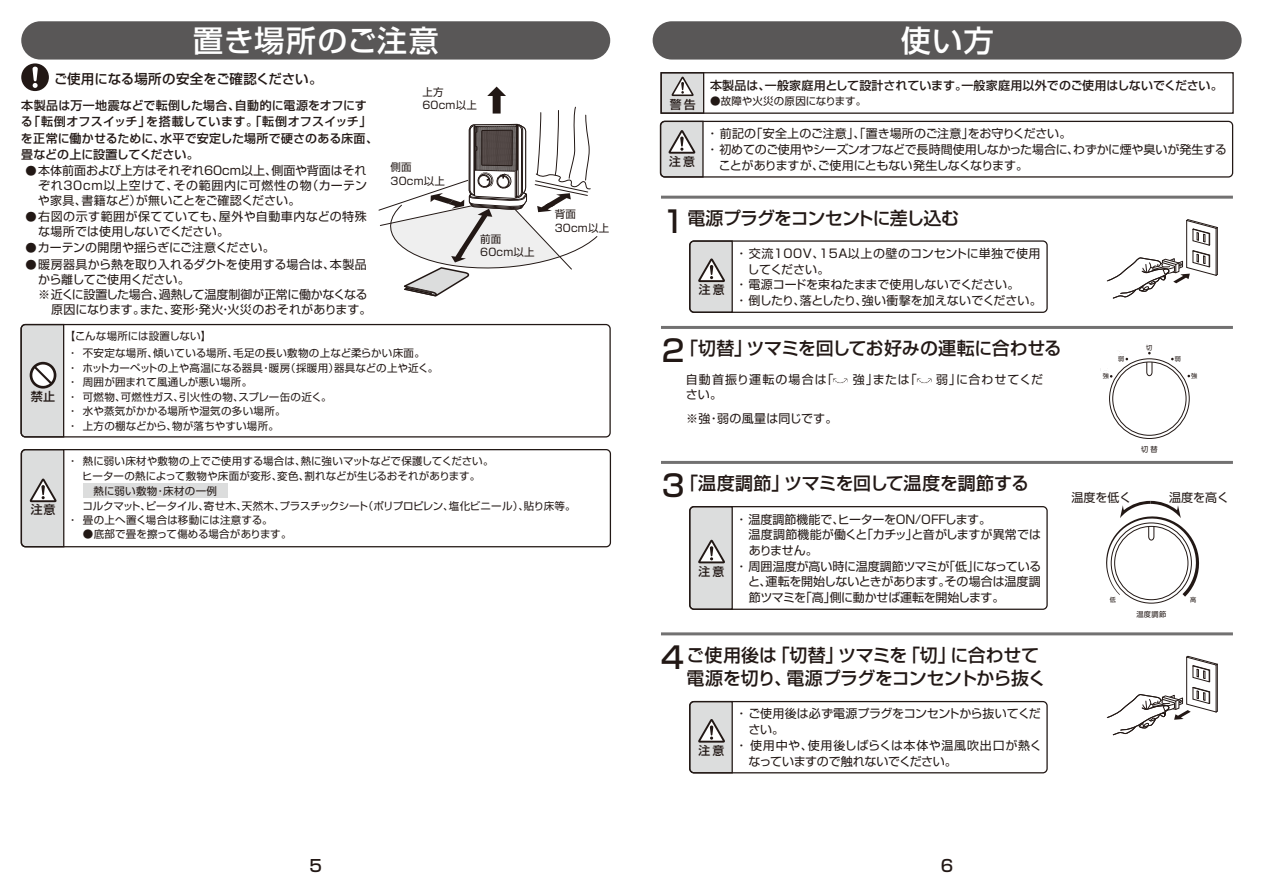
<style>
.page{position:relative;width:1263px;height:893px;background:#fff}
.page>*{position:absolute;margin:0;border:0;box-sizing:border-box;transform-origin:0 0}
.t1{font:500 30px "Shin Go Pro";letter-spacing:.03em;color:#fff}
.t2{font:500 30px "Shin Go Pro";letter-spacing:.05em;color:#fff}
.t3{font:500 18px/23.2px "Shin Go Pro";letter-spacing:-.02em;color:#221815}
.t4{font:500 18px "Shin Go Pro";letter-spacing:-.055em;color:#221815}
.t5{font:500 16.5px "Shin Go Pro";color:#221815}
.t6{font:500 13.5px "Shin Go Pro";letter-spacing:-.005em;color:#221815}
.t7{font:12px/15px "Shin Go Pro";letter-spacing:-.005em;color:#221815}
.t8{font:500 12px/16.2px "Shin Go Pro";letter-spacing:.01em;color:#221815}
.t9{font:12px "Shin Go Pro";letter-spacing:-.025em;color:#221815}
.t10{font:12px/15px "Shin Go Pro";letter-spacing:.03em;color:#221815}
.t11{font:12px "Shin Go Pro";letter-spacing:-.035em;color:#221815}
.t12{font:12px/15px "Shin Go Pro";letter-spacing:.075em;color:#221815}
.t13{font:12px "Shin Go Pro";letter-spacing:.045em;color:#221815}
.t14{font:12px "Shin Go Pro";letter-spacing:-.04em;color:#221815}
.t15{font:12px "Shin Go Pro";letter-spacing:.06em;color:#221815}
.t16{font:12px "Shin Go Pro";letter-spacing:.015em;color:#221815}
.t17{font:500 11.85px "Shin Go Pro";letter-spacing:.18em;color:#221815}
.t18{font:10.5px/14.7px "Shin Go Pro";letter-spacing:.02em;color:#221815}
.t19{font:10.5px/14.2px "Shin Go Pro";letter-spacing:-.005em;color:#221815}
.t20{font:10.5px "Shin Go Pro";color:#221815}
.t21{font:7.2px "UD Shin Go Pro";color:#221815}
.t22{font:6.15px "UD Shin Go Pro";color:#221815}
.s1{font-size:11.25px}
.s2{font-weight:500;font-size:11.85px}
.s3{font-size:30px}
</style>
<div class="page">
<div style="left:1109px;top:359px;width:80px;height:80px;border:1px solid #221815;border-radius:50%"></div>
<svg style="left:1119px;top:351px;width:9px;height:9px"></svg>
<svg style="left:1146px;top:364px;width:6px;height:12px"></svg>
<div style="left:1112px;top:362px;width:74px;height:74px;border:1px solid #221815;border-radius:50%"></div>
<hr style="left:661px;top:326px;width:572px;height:3px;background:#727171">
<hr style="left:661px;top:461px;width:572px;height:3px;background:#727171">
<hr style="left:661px;top:196px;width:572px;height:3px;background:#727171">
<svg style="left:833px;top:378px;width:15px;height:6px"></svg>
<svg style="left:916px;top:378px;width:16px;height:6px"></svg>
<svg style="left:1106px;top:501px;width:94px;height:103px"></svg>
<div style="left:689px;top:240px;width:359px;height:73px;border:1px solid #221815;border-radius:4px"></div>
<svg style="left:689px;top:240px;width:44px;height:73px;background:#c0bfbe"></svg>
<svg style="left:1106px;top:219px;width:112px;height:80px"></svg>
<svg style="left:1106px;top:655px;width:112px;height:80px"></svg>
<hr style="left:661px;top:632px;width:572px;height:3px;background:#727171">
<div style="left:689px;top:701px;width:359px;height:72px;border:1px solid #221815;border-radius:4px"></div>
<svg style="left:689px;top:700px;width:44px;height:74px;background:#c1c0bf"></svg>
<div style="left:689px;top:506px;width:359px;height:104px;border:1px solid #221815;border-radius:4px"></div>
<svg style="left:689px;top:506px;width:44px;height:104px;background:#c4c4c3"></svg>
<div style="left:653px;top:21px;width:588px;height:39px;background:#595757;border-radius:19px"></div>
<div style="left:660px;top:72px;width:44px;height:42px;background:#dcdddd;border:1px solid #221815"></div>
<div style="left:660px;top:72px;width:574px;height:42px;border:1px solid #221815"></div>
<svg style="left:671px;top:76px;width:23px;height:20px"></svg>
<div style="left:660px;top:121px;width:573px;height:57px;border:1px solid #221815;border-radius:4px"></div>
<svg style="left:659px;top:120px;width:45px;height:58px;background:#bebdbd"></svg>
<div style="left:21px;top:21px;width:589px;height:39px;background:#595757;border-radius:19px"></div>
<div style="left:21px;top:63px;width:28px;height:28px;background:#221815;border-radius:50%"></div>
<svg style="left:32px;top:67px;width:14px;height:25px"></svg>
<div style="left:21px;top:324px;width:590px;height:113px;border:1px solid #221815;border-radius:4px"></div>
<div style="left:83px;top:483px;width:145px;height:15px;background:#dcdddd"></div>
<div style="left:21px;top:449px;width:590px;height:98px;border:1px solid #221815;border-radius:4px"></div>
<svg style="left:20px;top:323px;width:45px;height:115px;background:#c5c4c4"></svg>
<svg style="left:20px;top:449px;width:45px;height:99px;background:#c6c5c5"></svg>
<svg style="left:468px;top:449px;width:59px;height:99px"></svg>
<svg style="left:375px;top:21px;width:223px;height:417px"></svg>
<h1 class="t1" style="left:193px;top:16px;width:247px">置き場所のご注意</h1>
<p class="t6" style="left:54px;top:67px;width:270px">ご使用になる場所の安全をご確認ください。</p>
<p class="t8" style="left:21px;top:96px;width:359px">本製品は万一地震などで転倒した場合、自動的に電源をオフにする「転倒オフスイッチ」を搭載しています。「転倒オフスイッチ」を正常に働かせるために、水平で安定した場所で硬さのある床面、畳などの上に設置してください。</p>
<p class="t7" style="left:38px;top:161px;width:331px;text-align:justify;text-indent:-12px"><span class="s1">●</span> 本体前面および上方はそれぞれ60cm以上、側面や背面はそれぞれ30cm以上空けて、その範囲内に可燃性の物（カーテンや家具、書籍など）が無いことをご確認ください。</p>
<p class="t10" style="left:38px;top:208px;width:330px;text-indent:-13px"><span class="s1">●</span> 右図の示す範囲が保てていても、屋外や自動車内などの特殊な場所では使用しないでください。</p>
<p class="t7" style="left:26px;top:239px;width:251px"><span class="s1">●</span> カーテンの開閉や揺らぎにご注意ください。</p>
<p class="t7" style="left:26px;top:255px;width:343px"><span class="s1">●</span> 暖房器具から熱を取り入れるダクトを使用する場合は、本製品</p>
<p class="t11" style="left:38px;top:269px;width:153px">から離してご使用ください。</p>
<p class="t9" style="left:38px;top:284px;width:331px">※近くに設置した場合、過熱して温度制御が正常に働かなくなる</p>
<p class="t7" style="left:51px;top:300px;width:322px">原因になります。また、変形・発火・火災のおそれがあります。</p>
<p class="t18" style="left:422px;top:84px;width:56px;line-height:13.5px">上方<br>60cm以上</p>
<p class="t18" style="left:391px;top:159px;width:56px;line-height:13.5px">側面<br>30cm以上</p>
<p class="t18" style="left:480px;top:231px;width:56px;line-height:13.5px">前面<br>60cm以上</p>
<p class="t8" style="left:31px;top:387px;width:26px">禁止</p>
<p class="t18" style="left:65px;top:326px;width:362px;line-height:16.8px">【こんな場所には設置しない】<br>・ 不安定な場所、傾いている場所、毛足の長い敷物の上など柔らかい床面。</p>
<p class="t18" style="left:67px;top:359px;width:372px">・ ホットカーペットの上や高温になる器具・暖房（採暖用）器具などの上や近く。・ 周囲が囲まれて風通しが悪い場所。<br>・ 可燃物、可燃性ガス、引火性の物、スプレー缶の近く。<br>・ 水や蒸気がかかる場所や湿気の多い場所。<br>・ 上方の棚などから、物が落ちやすい場所。</p>
<p class="t18" style="left:555px;top:206px;width:56px;line-height:13.5px">背面<br>30cm以上</p>
<p class="t8" style="left:31px;top:500px;width:26px">注意</p>
<p class="t18" style="left:68px;top:453px;width:427px;line-height:14.2px;text-align:center">・ 熱に弱い床材や敷物の上でご使用する場合は、熱に強いマットなどで保護してください。ヒーターの熱によって敷物や床面が変形、変色、割れなどが生じるおそれがあります。</p>
<p class="t19" style="left:68px;top:497px;width:510px;text-indent:15px">コルクマット、ピータイル、寄せ木、天然木、プラスチックシート（ポリプロピレン、塩化ビニール）、貼り床等。・ 畳の上へ置く場合は移動には注意する。<br>　 ●底部で畳を擦って傷める場合があります。</p>
<p class="t18" style="left:94px;top:482px;width:125px">熱に弱い敷物・床材の一例</p>
<h1 class="t2" style="left:901px;top:16px;width:94px">使い方</h1>
<p class="t8" style="left:710px;top:76px;width:514px">本製品は、一般家庭用として設計されています。一般家庭用以外でのご使用はしないでください。</p>
<p class="t20" style="left:670px;top:92px;width:198px"><span class="s2">警告</span> ●故障や火災の原因になります。</p>
<p class="t7" style="left:706px;top:125px;width:522px;line-height:15.6px">・ 前記の「安全上のご注意」、「置き場所のご注意」をお守りください。<br>・ 初めてのご使用やシーズンオフなどで長時間使用しなかった場合に、わずかに煙や臭いが発生する</p>
<p class="t17" style="left:669px;top:152px;width:27px">注意</p>
<p class="t14" style="left:719px;top:155px;width:311px">ことがありますが、ご使用にともない発生しなくなります。</p>
<h2 class="t4" style="left:662px;top:203px;width:299px"><span class="s3">1</span> 電源プラグをコンセントに差し込む</h2>
<p class="t17" style="left:699px;top:280px;width:27px">注意</p>
<p class="t13" style="left:735px;top:244px;width:307px">・ 交流100V、15A以上の壁のコンセントに単独で使用</p>
<p class="t7" style="left:748px;top:260px;width:83px">してください。</p>
<p class="t7" style="left:735px;top:276px;width:285px">・ 電源コードを束ねたままで使用しないでください。</p>
<p class="t7" style="left:735px;top:291px;width:308px">・ 倒したり、落としたり、強い衝撃を加えないでください。</p>
<h2 class="t3" style="left:662px;top:334px;width:401px"><span class="s3">2</span>「切替」ツマミを回してお好みの運転に合わせる</h2>
<p class="t12" style="left:686px;top:371px;width:359px">自動首振り運転の場合は「　 強」または「　 弱」に合わせてください。</p>
<p class="t16" style="left:686px;top:409px;width:153px">※強・弱の風量は同じです。</p>
<h2 class="t3" style="left:662px;top:469px;width:369px"><span class="s3">3</span>「温度調節」ツマミを回して温度を調節する</h2>
<p class="t17" style="left:699px;top:561px;width:27px">注意</p>
<p class="t7" style="left:735px;top:510px;width:257px">・ 温度調節機能で、ヒーターをON/OFFします。</p>
<p class="t7" style="left:749px;top:526px;width:294px">温度調節機能が働くと「カチッ」と音がしますが異常では</p>
<p class="t7" style="left:749px;top:541px;width:70px">ありません。</p>
<p class="t7" style="left:735px;top:557px;width:307px">・ 周囲温度が高い時に温度調節ツマミが「低」になっている</p>
<p class="t7" style="left:748px;top:573px;width:294px">と、運転を開始しないときがあります。その場合は温度調</p>
<p class="t11" style="left:749px;top:588px;width:257px">節ツマミを「高」側に動かせば運転を開始します。</p>
<h2 class="t3" style="left:686px;top:641px;width:361px;text-indent:-26px"><span class="s3">4</span> ご使用後は「切替」ツマミを「切」に合わせて電源を切り、電源プラグをコンセントから抜く</h2>
<p class="t17" style="left:699px;top:741px;width:27px">注意</p>
<p class="t7" style="left:735px;top:705px;width:307px">・ ご使用後は必ず電源プラグをコンセントから抜いてくだ</p>
<p class="t7" style="left:748px;top:721px;width:37px">さい。</p>
<p class="t15" style="left:735px;top:735px;width:308px">・ 使用中や、使用後しばらくは本体や温風吹出口が熱く</p>
<p class="t9" style="left:749px;top:751px;width:210px">なっていますので触れないでください。</p>
<p class="t22" style="left:1103px;top:371px;width:8px">強</p>
<p class="t22" style="left:1118px;top:354px;width:8px">弱</p>
<p class="t22" style="left:1146px;top:343px;width:8px">切</p>
<p class="t22" style="left:1175px;top:354px;width:8px">弱</p>
<p class="t22" style="left:1191px;top:371px;width:8px">強</p>
<p class="t21" style="left:1141px;top:444px;width:18px">切 替</p>
<p class="t7" style="left:1071px;top:488px;width:61px">温度を低く</p>
<p class="t7" style="left:1169px;top:488px;width:61px">温度を高く</p>
<p class="t22" style="left:1110px;top:595px;width:8px">低</p>
<p class="t22" style="left:1190px;top:595px;width:8px">高</p>
<p class="t21" style="left:1136px;top:608px;width:31px">温度調節</p>
<h3 class="t5" style="left:309px;top:853px;width:14px">5</h3>
<h3 class="t5" style="left:941px;top:853px;width:14px">6</h3>
</div>
